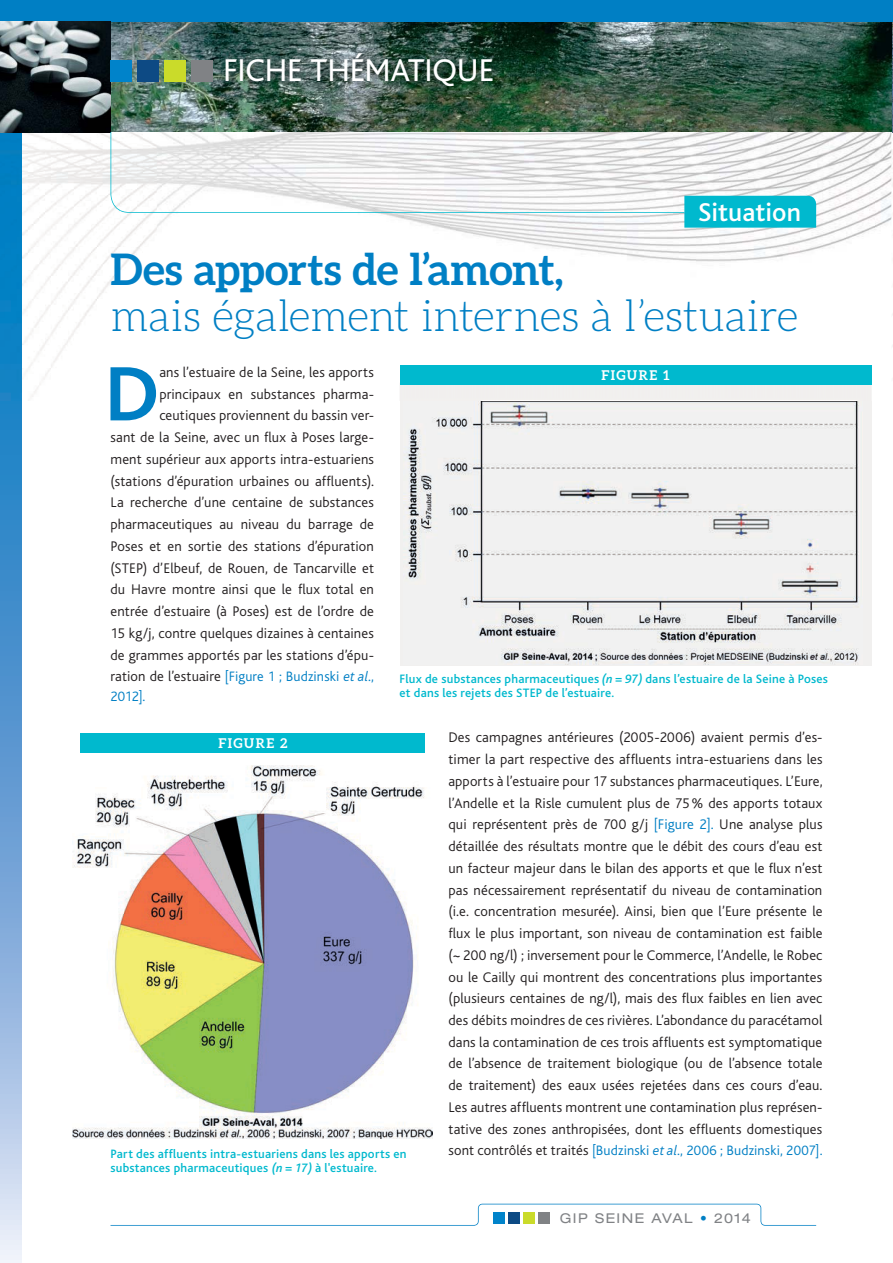
<style>
.page{position:relative;width:893px;height:1263px;background:#fff}
.page>*{position:absolute;margin:0;border:0;box-sizing:border-box;transform-origin:0 0}
.t1{font:700 80.55px "Bliss";color:#007fc4}
.t2{font:300 43.5px/46.5px "Aleo";letter-spacing:-.015em;color:#007fc4}
.t3{font:33px "Bliss";letter-spacing:-.005em;color:#fff}
.t4{font:500 27px "Bliss";color:#fff}
.t5{font:300 14.55px/21.8px "Bliss";letter-spacing:.01em;color:#231f20;text-align:right}
.t6{font:300 14.25px/19.5px "Bliss";letter-spacing:.01em;color:#007fc4}
.t7{font:expanded 13.5px "Helvetica Neue";letter-spacing:.105em;color:#808285}
.t8{font:700 13.5px "Aleo";letter-spacing:.105em;color:#fff}
.t9{font:500 12.75px/14.2px "Bliss";letter-spacing:.02em;color:#00b9ce}
.s1{font-weight:700}
.s2{font-size:14.55px;color:#231f20}
.s3{font-style:italic}
.s4{color:#007fc4}
</style>
<div class="page">
<div style="left:400px;top:383px;width:471px;height:282px;background:#f1f0ef"></div>
<svg style="left:0;top:401px;width:21px;height:862px"></svg>
<img style="left:21px;top:132px;width:136px;height:269px">
<img style="left:157px;top:132px;width:734px;height:269px">
<img style="left:400px;top:385px;width:471px;height:16px">
<img style="left:0;top:132px;width:21px;height:269px">
<img style="left:891px;top:132px;width:2px;height:87px">
<img style="left:111px;top:22px;width:781px;height:110px">
<img style="left:892px;top:0;width:1px;height:132px">
<div style="left:0;top:0;width:893px;height:22px;background:#007fc4"></div>
<img style="left:0;top:22px;width:111px;height:110px">
<svg style="left:111px;top:132px;width:573px;height:81px"></svg>
<div style="left:684px;top:196px;width:132px;height:32px;background:#00b9ce"></div>
<div style="left:400px;top:366px;width:471px;height:19px;background:#00b9ce"></div>
<div style="left:81px;top:733px;width:344px;height:20px;background:#00b9ce"></div>
<img style="left:404px;top:399px;width:459px;height:265px">
<img style="left:73px;top:765px;width:360px;height:374px">
<img style="left:221px;top:48px;width:283px;height:48px">
<div style="left:111px;top:60px;width:21px;height:21px;background:#0083ca"></div>
<div style="left:137px;top:60px;width:22px;height:21px;background:#0d4a84"></div>
<div style="left:164px;top:60px;width:22px;height:21px;background:#cadb2a"></div>
<div style="left:191px;top:60px;width:22px;height:21px;background:#808285"></div>
<svg style="left:111px;top:1204px;width:705px;height:22px"></svg>
<p class="t3" style="left:223px;top:59px;width:273px">FICHE THÉMATIQUE</p>
<p class="t4" style="left:698px;top:202px;width:104px">Situation</p>
<p class="t2" style="left:111px;top:247px;width:689px"><span class="s1">Des apports de l’amont,<br></span>mais également internes à l’estuaire</p>
<p class="t5" style="left:111px;top:362px;width:265px">ans l’estuaire de la Seine, les apports principaux en substances pharma&shy;ceutiques proviennent du bassin ver-<br>sant de la Seine, avec un flux à Poses large&shy;ment supérieur aux apports intra-estuariens (stations d’épuration urbaines ou affluents).<br>La recherche d’une centaine de substances pharmaceutiques au niveau du barrage de Poses et en sortie des stations d’épuration (STEP) d’Elbeuf, de Rouen, de Tancarville et du Havre montre ainsi que le flux total en entrée d’estuaire (à Poses) est de l’ordre de 15 kg/j, contre quelques dizaines à centaines de grammes apportés par les stations d’épu-</p>
<p class="t6" style="left:111px;top:668px;width:265px"><span class="s2">ration de l’estuaire</span> [Figure 1 ; Budzinski <span class="s3">et al</span>.,<br>2012].</p>
<p class="t9" style="left:400px;top:672px;width:430px">Flux de substances pharmaceutiques <span class="s3">(n = 97)</span> dans l’estuaire de la Seine à Poses et dans les rejets des STEP de l’estuaire.</p>
<p class="t1" style="left:105px;top:364px;width:55px">D</p>
<p class="t8" style="left:601px;top:370px;width:70px">FIGURE 1</p>
<p class="t8" style="left:218px;top:738px;width:71px">FIGURE 2</p>
<p class="t5" style="left:448px;top:728px;width:376px;text-align:justify">Des campagnes antérieures (2005-2006) avaient permis d’es&shy;timer la part respective des affluents intra-estuariens dans les apports à l’estuaire pour 17 substances pharmaceutiques. L’Eure, l’Andelle et la Risle cumulent plus de 75 % des apports totaux qui représentent près de 700 g/j <span class="s4">[Figure 2].</span> Une analyse plus détaillée des résultats montre que le débit des cours d’eau est un facteur majeur dans le bilan des apports et que le flux n’est pas nécessairement représentatif du niveau de contamination (i.e. concentration mesurée). Ainsi, bien que l’Eure présente le flux le plus important, son niveau de contamination est faible (~ 200 ng/l) ; inversement pour le Commerce, l’Andelle, le Robec ou le Cailly qui montrent des concentrations plus importantes (plusieurs centaines de ng/l), mais des flux faibles en lien avec des débits moindres de ces rivières. L’abondance du paracétamol dans la contamination de ces trois affluents est symptomatique de l’absence de traitement biologique (ou de l’absence totale de traitement) des eaux usées rejetées dans ces cours d’eau.<br>Les autres affluents montrent une contamination plus représen&shy;tative des zones anthropisées, dont les effluents domestiques</p>
<p class="t9" style="left:111px;top:1147px;width:298px">Part des affluents intra-estuariens dans les apports en</p>
<p class="t6" style="left:448px;top:1142px;width:375px"><span class="s2">sont contrôlés et traités</span> [Budzinski <span class="s3">et al</span>., 2006 ; Budzinski, 2007].</p>
<p class="t9" style="left:111px;top:1162px;width:268px">substances pharmaceutiques <span class="s3">(n = 17)</span> à l'estuaire.</p>
<p class="t7" style="left:560px;top:1213px;width:135px">GIP SEINE AVAL</p>
<p class="t7" style="left:714px;top:1213px;width:38px">2014</p>
</div>
